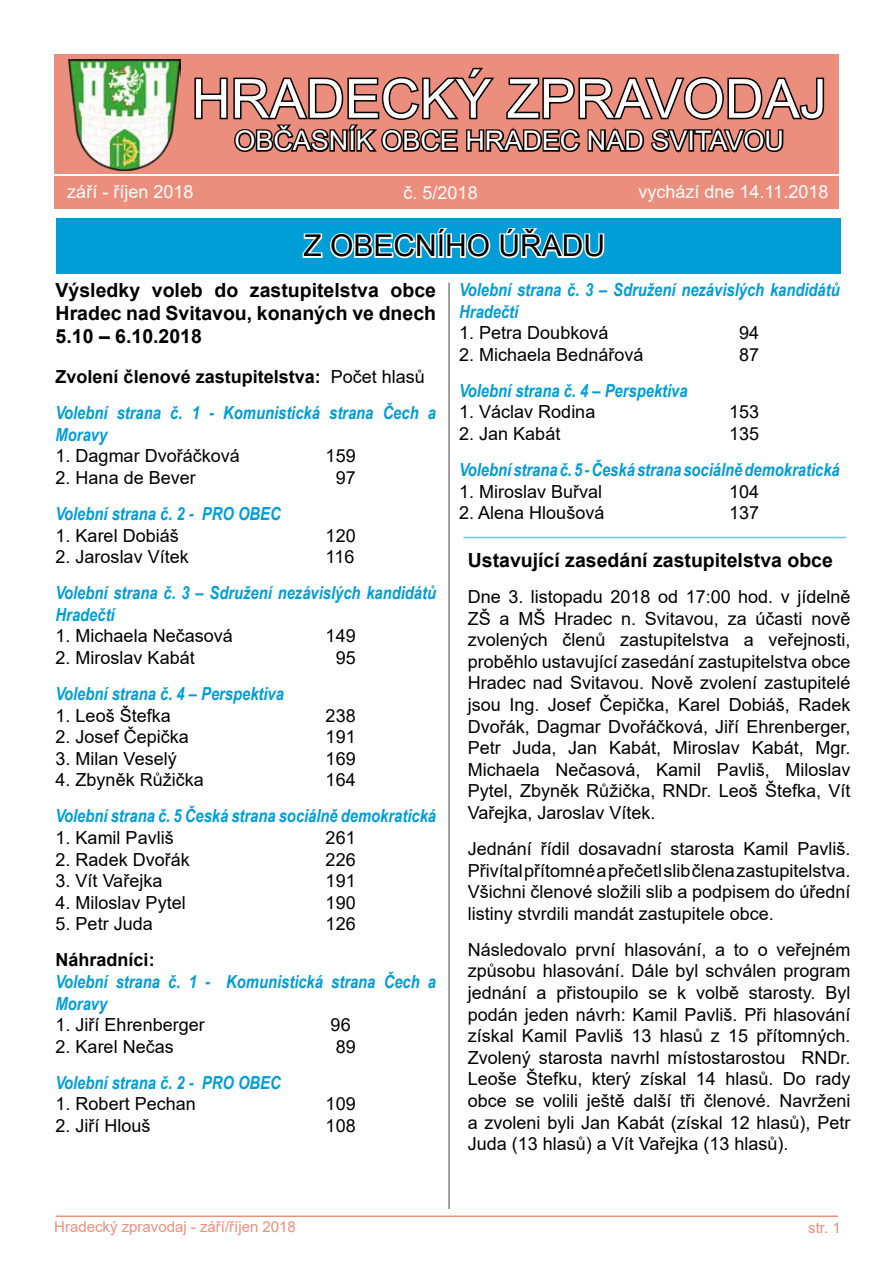
<style>
.page{position:relative;width:893px;height:1263px;background:#fff}
.page>*{position:absolute;margin:0;border:0;box-sizing:border-box;transform-origin:0 0}
.t1{font:54px "Arial";color:#fffefd}
.t2{font:30px "Arial";color:#000}
.t3{font:27px "Arial";color:#fffefd}
.t4{font:700 19.5px/23.4px "Arial";color:#000;text-align:justify}
.t5{font:18px/21.6px "Arial";color:#000;text-align:justify}
.t6{font:italic 700 18px/21.6px "Arial Narrow";color:#009dd6}
.t7{font:700 18px "Arial";color:#000}
.t8{font:18px "Arial";color:#fffefd}
.t9{font:15px "Arial";color:#ec8e7d}
.s1{font-weight:400}
</style>
<div class="page">
<div style="left:54px;top:54px;width:785px;height:119px;background:#ec8e7d"></div>
<svg style="left:194px;top:67px;width:631px;height:86px"></svg>
<hr style="left:56px;top:1215px;width:782px;height:2px;background:#ec8e7d">
<div style="left:54px;top:176px;width:785px;height:33px;background:#ec8e7d"></div>
<img style="left:68px;top:59px;width:113px;height:112px">
<div style="left:56px;top:218px;width:785px;height:56px;background:#009dd6"></div>
<svg style="left:302px;top:228px;width:189px;height:31px"></svg>
<svg style="left:499px;top:228px;width:106px;height:31px"></svg>
<hr style="left:448px;top:283px;width:2px;height:926px;background:#000">
<hr style="left:463px;top:537px;width:383px;height:1px;background:#6dc3e6">
<h1 class="t1" style="left:192px;top:62px;width:637px">HRADECKÝ ZPRAVODAJ</h1>
<h3 class="t3" style="left:234px;top:122px;width:551px">OBČASNÍK OBCE HRADEC NAD SVITAVOU</h3>
<p class="t8" style="left:67px;top:179px;width:128px">září - říjen 2018</p>
<p class="t8" style="left:404px;top:180px;width:76px">č. 5/2018</p>
<p class="t8" style="left:638px;top:179px;width:191px">vychází dne 14.11.2018</p>
<h2 class="t2" style="left:303px;top:225px;width:303px">Z OBECNÍHO ÚŘADU</h2>
<p class="t4" style="left:56px;top:278px;width:382px">Výsledky voleb do zastupitelstva obce Hradec nad Svitavou, konaných ve dnech 5.10 – 6.10.2018</p>
<p class="t7" style="left:56px;top:364px;width:371px">Zvolení členové zastupitelstva: <span class="s1">Počet hlasů</span></p>
<p class="t6" style="left:56px;top:401px;width:382px">Volební strana č. 1 - Komunistická strana Čech a<br>Moravy</p>
<p class="t5" style="left:56px;top:445px;width:186px">1. Dagmar Dvořáčková</p>
<p class="t5" style="left:326px;top:445px;width:32px">159</p>
<p class="t5" style="left:56px;top:467px;width:142px">2. Hana de Bever</p>
<p class="t5" style="left:336px;top:467px;width:22px">97</p>
<p class="t6" style="left:56px;top:502px;width:227px">Volební strana č. 2 - PRO OBEC</p>
<p class="t5" style="left:56px;top:524px;width:125px">1. Karel Dobiáš</p>
<p class="t5" style="left:326px;top:524px;width:32px">120</p>
<p class="t5" style="left:56px;top:546px;width:135px">2. Jaroslav Vítek</p>
<p class="t5" style="left:326px;top:546px;width:30px">116</p>
<p class="t6" style="left:56px;top:581px;width:382px">Volební strana č. 3 – Sdružení nezávislých kandidátů<br>Hradečtí</p>
<p class="t5" style="left:56px;top:625px;width:179px">1. Michaela Nečasová</p>
<p class="t5" style="left:326px;top:625px;width:32px">149</p>
<p class="t5" style="left:56px;top:647px;width:141px">2. Miroslav Kabát</p>
<p class="t5" style="left:336px;top:647px;width:22px">95</p>
<p class="t6" style="left:56px;top:682px;width:230px">Volební strana č. 4 – Perspektiva</p>
<p class="t5" style="left:56px;top:704px;width:117px">1. Leoš Štefka</p>
<p class="t5" style="left:326px;top:704px;width:32px">238</p>
<p class="t5" style="left:56px;top:726px;width:135px">2. Josef Čepička</p>
<p class="t5" style="left:326px;top:726px;width:32px">191</p>
<p class="t5" style="left:56px;top:747px;width:123px">3. Milan Veselý</p>
<p class="t5" style="left:326px;top:747px;width:32px">169</p>
<p class="t5" style="left:56px;top:769px;width:150px">4. Zbyněk Růžička</p>
<p class="t5" style="left:326px;top:769px;width:32px">164</p>
<p class="t6" style="left:56px;top:804px;width:382px">Volební strana č. 5 Česká strana sociálně demokratická</p>
<p class="t5" style="left:56px;top:827px;width:120px">1. Kamil Pavliš</p>
<p class="t5" style="left:326px;top:827px;width:32px">261</p>
<p class="t5" style="left:56px;top:848px;width:136px">2. Radek Dvořák</p>
<p class="t5" style="left:326px;top:848px;width:32px">226</p>
<p class="t5" style="left:56px;top:870px;width:108px">3. Vít Vařejka</p>
<p class="t5" style="left:326px;top:870px;width:32px">191</p>
<p class="t5" style="left:56px;top:891px;width:132px">4. Miloslav Pytel</p>
<p class="t5" style="left:326px;top:891px;width:32px">190</p>
<p class="t5" style="left:56px;top:913px;width:99px">5. Petr Juda</p>
<p class="t5" style="left:326px;top:913px;width:32px">126</p>
<p class="t7" style="left:56px;top:947px;width:101px">Náhradníci:</p>
<p class="t6" style="left:56px;top:970px;width:382px">Volební strana č. 1 - Komunistická strana Čech a<br>Moravy</p>
<p class="t5" style="left:56px;top:1014px;width:151px">1. Jiří Ehrenberger</p>
<p class="t5" style="left:331px;top:1014px;width:22px">96</p>
<p class="t5" style="left:56px;top:1035px;width:120px">2. Karel Nečas</p>
<p class="t5" style="left:336px;top:1035px;width:22px">89</p>
<p class="t6" style="left:56px;top:1071px;width:227px">Volební strana č. 2 - PRO OBEC</p>
<p class="t5" style="left:56px;top:1093px;width:142px">1. Robert Pechan</p>
<p class="t5" style="left:326px;top:1093px;width:32px">109</p>
<p class="t5" style="left:56px;top:1115px;width:97px">2. Jiří Hlouš</p>
<p class="t5" style="left:326px;top:1115px;width:32px">108</p>
<p class="t6" style="left:459px;top:278px;width:382px">Volební strana č. 3 – Sdružení nezávislých kandidátů<br>Hradečtí</p>
<p class="t5" style="left:459px;top:322px;width:151px">1. Petra Doubková</p>
<p class="t5" style="left:739px;top:322px;width:22px">94</p>
<p class="t5" style="left:459px;top:343px;width:186px">2. Michaela Bednářová</p>
<p class="t5" style="left:739px;top:343px;width:22px">87</p>
<p class="t6" style="left:459px;top:379px;width:230px">Volební strana č. 4 – Perspektiva</p>
<p class="t5" style="left:459px;top:401px;width:138px">1. Václav Rodina</p>
<p class="t5" style="left:729px;top:401px;width:32px">153</p>
<p class="t5" style="left:459px;top:423px;width:103px">2. Jan Kabát</p>
<p class="t5" style="left:729px;top:423px;width:32px">135</p>
<p class="t6" style="left:459px;top:458px;width:382px">Volební strana č. 5 - Česká strana sociálně demokratická</p>
<p class="t5" style="left:459px;top:480px;width:145px">1. Miroslav Buřval</p>
<p class="t5" style="left:729px;top:480px;width:32px">104</p>
<p class="t5" style="left:459px;top:502px;width:147px">2. Alena Hloušová</p>
<p class="t5" style="left:729px;top:502px;width:32px">137</p>
<p class="t4" style="left:468px;top:549px;width:367px">Ustavující zasedání zastupitelstva obce</p>
<p class="t5" style="left:468px;top:586px;width:384px">Dne 3. listopadu 2018 od 17:00 hod. v jídelně ZŠ a MŠ Hradec n. Svitavou, za účasti nově zvolených členů zastupitelstva a veřejnosti, proběhlo ustavující zasedání zastupitelstva obce Hradec nad Svitavou. Nově zvolení zastupitelé jsou Ing. Josef Čepička, Karel Dobiáš, Radek Dvořák, Dagmar Dvořáčková, Jiří Ehrenberger, Petr Juda, Jan Kabát, Miroslav Kabát, Mgr.<br>Michaela Nečasová, Kamil Pavliš, Miloslav Pytel, Zbyněk Růžička, RNDr. Leoš Štefka, Vít Vařejka, Jaroslav Vítek.</p>
<p class="t5" style="left:468px;top:838px;width:384px">Jednání řídil dosavadní starosta Kamil Pavliš.<br>Přivítal přítomné a přečetl slib člena zastupitelstva.<br>Všichni členové složili slib a podpisem do úřední listiny stvrdili mandát zastupitele obce.</p>
<p class="t5" style="left:468px;top:939px;width:384px">Následovalo první hlasování, a to o veřejném způsobu hlasování. Dále byl schválen program jednání a přistoupilo se k volbě starosty. Byl podán jeden návrh: Kamil Pavliš. Při hlasování získal Kamil Pavliš 13 hlasů z 15 přítomných.<br>Zvolený starosta navrhl místostarostou RNDr.<br>Leoše Štefku, který získal 14 hlasů. Do rady obce se volili ještě další tři členové. Navrženi a zvoleni byli Jan Kabát (získal 12 hlasů), Petr Juda (13 hlasů) a Vít Vařejka (13 hlasů).</p>
<p class="t9" style="left:54px;top:1217px;width:243px">Hradecký zpravodaj - září/říjen 2018</p>
<p class="t9" style="left:808px;top:1217px;width:34px">str. 1</p>
</div>
